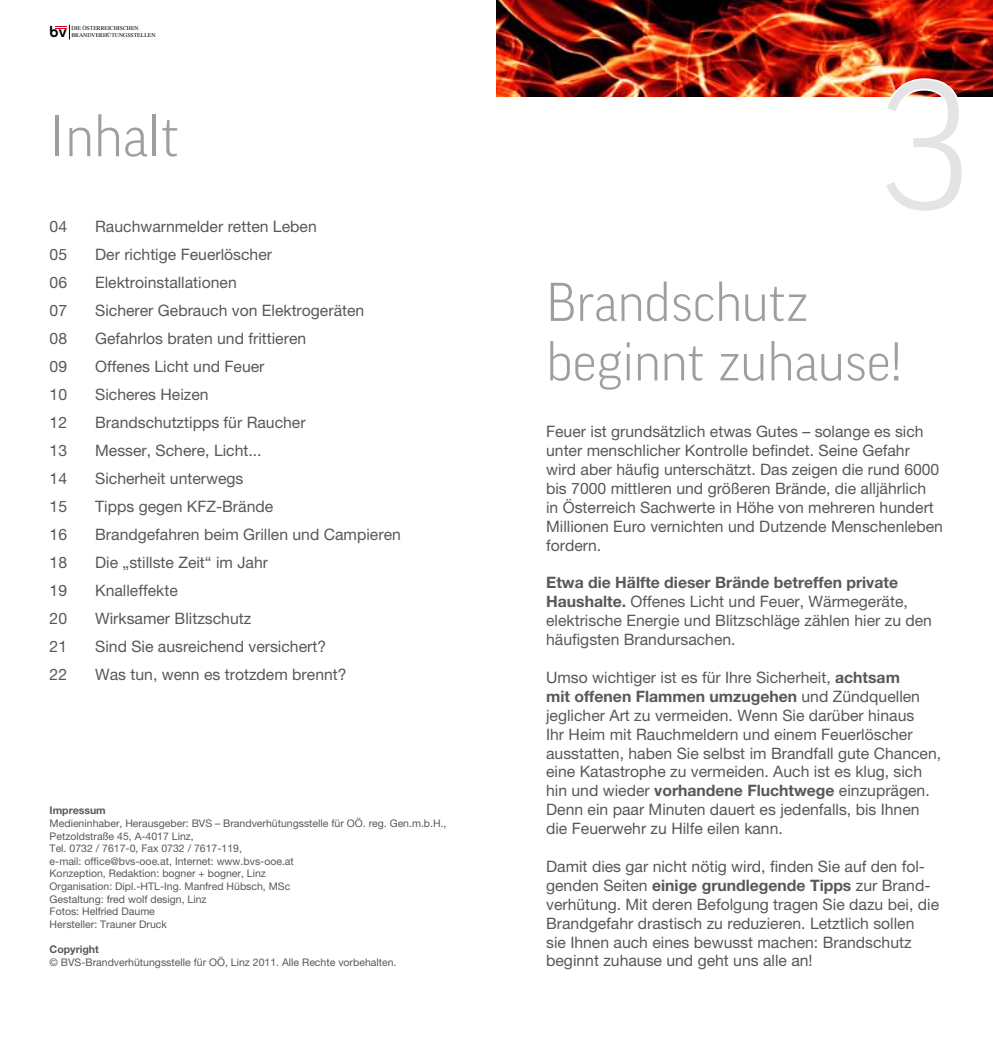
<style>
.page{position:relative;width:993px;height:1042px;background:#fff}
.page>*{position:absolute;margin:0;border:0;box-sizing:border-box;transform-origin:0 0}
.t1{font:300 175px "Good";color:#e3e4e4}
.t2{font:300 56px "Good";color:#9c9e9f}
.t3{font:300 52.5px/59.5px "Good";color:#9c9e9f}
.t4{font:15.75px/18.9px "Helvetica Neue LT Pro";color:#58585a}
.t5{font:14.88px "Chalet New York Nineteen Seventy";color:#000}
.t6{font:10.5px/12.6px "Helvetica Neue LT Pro";color:#58585a}
.t7{font:700 10.5px "Helvetica Neue LT Pro";color:#58585a}
.t8{font:5.77px/6.8px "Times";color:#000}
.s1{font-weight:700}
</style>
<div class="page">
<img style="left:496px;top:0;width:496px;height:97px">
<img style="left:881px;top:76px;width:83px;height:21px">
<svg style="left:55px;top:25px;width:15px;height:15px"></svg>
<p class="t5" style="left:50px;top:23px;width:18px">bv</p>
<p class="t8" style="left:71px;top:24px;width:86px">DIE ÖSTERREICHISCHEN<br>BRANDVERHÜTUNGSSTELLEN</p>
<h2 class="t2" style="left:50px;top:106px;width:131px">Inhalt</h2>
<p class="t4" style="left:50px;top:217px;width:19px">04</p>
<p class="t4" style="left:95px;top:217px;width:223px">Rauchwarnmelder retten Leben</p>
<p class="t4" style="left:50px;top:245px;width:19px">05</p>
<p class="t4" style="left:95px;top:245px;width:178px">Der richtige Feuerlöscher</p>
<p class="t4" style="left:50px;top:273px;width:19px">06</p>
<p class="t4" style="left:95px;top:273px;width:143px">Elektroinstallationen</p>
<p class="t4" style="left:50px;top:301px;width:19px">07</p>
<p class="t4" style="left:95px;top:301px;width:270px">Sicherer Gebrauch von Elektrogeräten</p>
<p class="t4" style="left:50px;top:329px;width:19px">08</p>
<p class="t4" style="left:95px;top:329px;width:212px">Gefahrlos braten und frittieren</p>
<p class="t4" style="left:50px;top:357px;width:19px">09</p>
<p class="t4" style="left:95px;top:357px;width:171px">Offenes Licht und Feuer</p>
<p class="t4" style="left:50px;top:385px;width:19px">10</p>
<p class="t4" style="left:95px;top:385px;width:115px">Sicheres Heizen</p>
<p class="t4" style="left:50px;top:413px;width:19px">12</p>
<p class="t4" style="left:95px;top:413px;width:212px">Brandschutztipps für Raucher</p>
<p class="t4" style="left:50px;top:441px;width:19px">13</p>
<p class="t4" style="left:95px;top:441px;width:168px">Messer, Schere, Licht...</p>
<p class="t4" style="left:50px;top:469px;width:19px">14</p>
<p class="t4" style="left:95px;top:469px;width:150px">Sicherheit unterwegs</p>
<p class="t4" style="left:50px;top:497px;width:19px">15</p>
<p class="t4" style="left:95px;top:497px;width:179px">Tipps gegen KFZ-Brände</p>
<p class="t4" style="left:50px;top:525px;width:19px">16</p>
<p class="t4" style="left:95px;top:525px;width:307px">Brandgefahren beim Grillen und Campieren</p>
<p class="t4" style="left:50px;top:553px;width:19px">18</p>
<p class="t4" style="left:95px;top:553px;width:174px">Die „stillste Zeit“ im Jahr</p>
<p class="t4" style="left:50px;top:581px;width:19px">19</p>
<p class="t4" style="left:95px;top:581px;width:84px">Knalleffekte</p>
<p class="t4" style="left:50px;top:609px;width:19px">20</p>
<p class="t4" style="left:95px;top:609px;width:158px">Wirksamer Blitzschutz</p>
<p class="t4" style="left:50px;top:637px;width:19px">21</p>
<p class="t4" style="left:95px;top:637px;width:232px">Sind Sie ausreichend versichert?</p>
<p class="t4" style="left:50px;top:665px;width:19px">22</p>
<p class="t4" style="left:95px;top:665px;width:253px">Was tun, wenn es trotzdem brennt?</p>
<p class="t7" style="left:50px;top:804px;width:58px">Impressum</p>
<p class="t6" style="left:50px;top:817px;width:398px">Medieninhaber, Herausgeber: BVS – Brandverhütungsstelle für OÖ. reg. Gen.m.b.H., Petzoldstraße 45, A-4017 Linz,<br>Tel. 0732 / 7617-0, Fax 0732 / 7617-119,<br>e-mail: office@bvs-ooe.at, Internet: www.bvs-ooe.at<br>Konzeption, Redaktion: bogner + bogner, Linz<br>Organisation: Dipl.-HTL-Ing. Manfred Hübsch, MSc<br>Gestaltung: fred wolf design, Linz<br>Fotos: Helfried Daume<br>Hersteller: Trauner Druck</p>
<p class="t7" style="left:50px;top:943px;width:51px">Copyright</p>
<p class="t6" style="left:50px;top:955px;width:348px">© BVS-Brandverhütungsstelle für OÖ, Linz 2011. Alle Rechte vorbehalten.</p>
<h1 class="t1" style="left:873px;top:52px;width:99px">3</h1>
<h3 class="t3" style="left:546px;top:272px;width:357px">Brandschutz beginnt zuhause!</h3>
<p class="t4" style="left:546px;top:422px;width:398px">Feuer ist grundsätzlich etwas Gutes – solange es sich unter menschlicher Kontrolle befindet. Seine Gefahr wird aber häufig unterschätzt. Das zeigen die rund 6000 bis 7000 mittleren und größeren Brände, die alljährlich<br>in Österreich Sachwerte in Höhe von mehreren hundert Millionen Euro vernichten und Dutzende Menschenleben fordern.</p>
<p class="t4" style="left:546px;top:573px;width:387px"><span class="s1">Etwa die Hälfte dieser Brände betreffen private Haushalte.</span> Offenes Licht und Feuer, Wärmegeräte, elektrische Energie und Blitzschläge zählen hier zu den häufigsten Brandursachen.</p>
<p class="t4" style="left:546px;top:667px;width:396px">Umso wichtiger ist es für Ihre Sicherheit, <span class="s1">achtsam<br>mit offenen Flammen umzugehen</span> und Zündquellen jeglicher Art zu vermeiden. Wenn Sie darüber hinaus<br>Ihr Heim mit Rauchmeldern und einem Feuerlöscher ausstatten, haben Sie selbst im Brandfall gute Chancen, eine Katastrophe zu vermeiden. Auch ist es klug, sich hin und wieder <span class="s1">vorhandene Fluchtwege</span> einzuprägen.<br>Denn ein paar Minuten dauert es jedenfalls, bis Ihnen die Feuerwehr zu Hilfe eilen kann.</p>
<p class="t4" style="left:546px;top:856px;width:394px">Damit dies gar nicht nötig wird, finden Sie auf den fol&shy;genden Seiten <span class="s1">einige grundlegende Tipps</span> zur Brand&shy;verhütung. Mit deren Befolgung tragen Sie dazu bei, die Brandgefahr drastisch zu reduzieren. Letztlich sollen<br>sie Ihnen auch eines bewusst machen: Brandschutz beginnt zuhause und geht uns alle an!</p>
</div>
